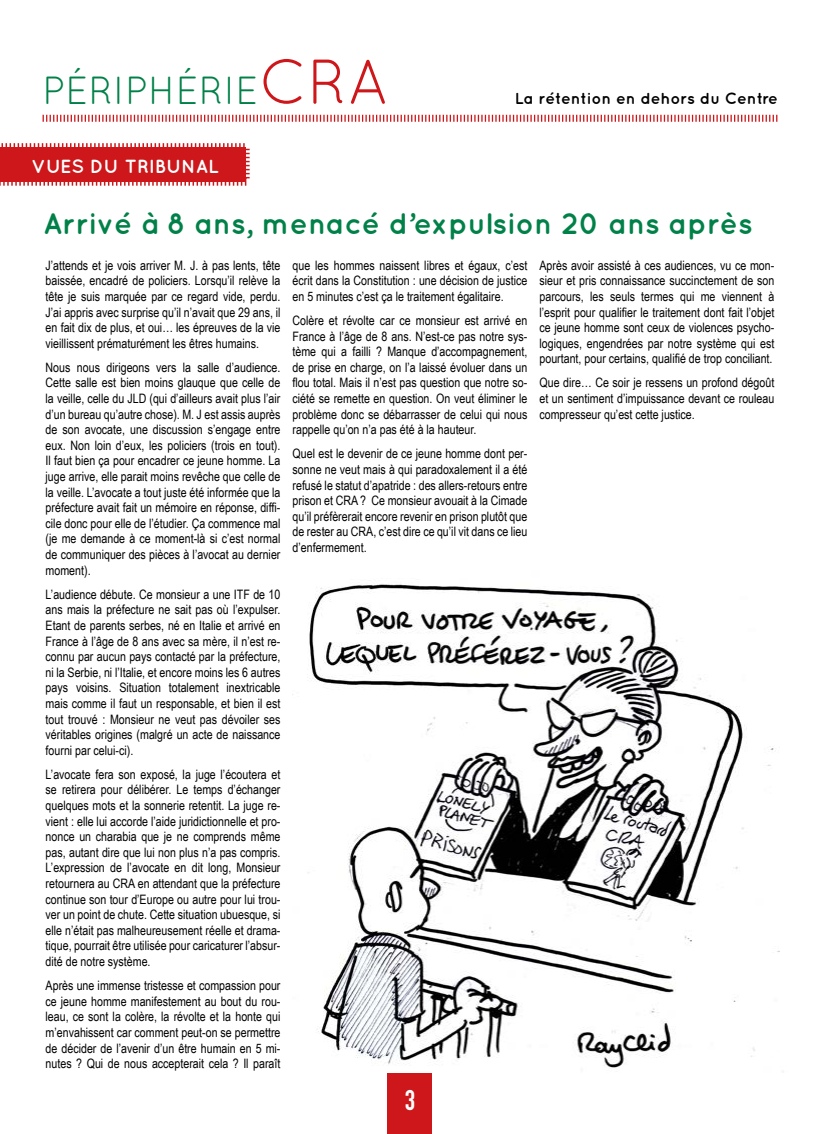
<style>
.page{position:relative;width:820px;height:1134px;background:#fff}
.page>*{position:absolute;margin:0;border:0;box-sizing:border-box;transform-origin:0 0}
.t1{font:39.2px "Quicksand";color:#008148}
.t2{font:700 29.7px "Quicksand";color:#008148}
.t3{font:700 28px "DIN Condensed";color:#fff}
.t4{font:700 19px "Quicksand";color:#fff}
.t5{font:700 16px "Quicksand";color:#000}
.t6{font:13px/15.6px "Arial Narrow";color:#000;text-align:justify}
.s1{font-size:63.2px;color:#cd171a}
</style>
<div class="page">
<div style="left:387px;top:1074px;width:45px;height:60px;background:#cd171a"></div>
<svg style="left:0;top:143px;width:249px;height:43px;background:#d33437"></svg>
<svg style="left:42px;top:114px;width:735px;height:8px"></svg>
<img style="left:292px;top:584px;width:488px;height:484px">
<h1 class="t1" style="left:43px;top:68px;width:347px">PÉRIPHÉRIE<span class="s1">CRA</span></h1>
<h3 class="t4" style="left:31px;top:155px;width:189px">VUES DU TRIBUNAL</h3>
<p class="t5" style="left:514px;top:89px;width:265px">La rétention en dehors du Centre</p>
<h2 class="t2" style="left:43px;top:206px;width:710px">Arrivé à 8 ans, menacé d’expulsion 20 ans après</h2>
<p class="t6" style="left:46px;top:257px;width:236px">J’attends et je vois arriver M. J. à pas lents, tête baissée, encadré de policiers. Lorsqu’il relève la tête je suis marquée par ce regard vide, perdu.<br>J’ai appris avec surprise qu’il n’avait que 29 ans, il en fait dix de plus, et oui… les épreuves de la vie vieillissent prématurément les êtres humains.</p>
<p class="t6" style="left:46px;top:359px;width:236px">Nous nous dirigeons vers la salle d’audience.<br>Cette salle est bien moins glauque que celle de la veille, celle du JLD (qui d’ailleurs avait plus l’air d’un bureau qu’autre chose). M. J est assis auprès de son avocate, une discussion s’engage entre eux. Non loin d’eux, les policiers (trois en tout).<br>Il faut bien ça pour encadrer ce jeune homme. La juge arrive, elle parait moins revêche que celle de la veille. L’avocate a tout juste été informée que la préfecture avait fait un mémoire en réponse, diffi&shy;cile donc pour elle de l’étudier. Ça commence mal (je me demande à ce moment-là si c’est normal de communiquer des pièces à l’avocat au dernier moment).</p>
<p class="t6" style="left:46px;top:586px;width:236px">L’audience débute. Ce monsieur a une ITF de 10 ans mais la préfecture ne sait pas où l’expulser.<br>Etant de parents serbes, né en Italie et arrivé en France à l’âge de 8 ans avec sa mère, il n’est re&shy;connu par aucun pays contacté par la préfecture, ni la Serbie, ni l’Italie, et encore moins les 6 autres pays voisins. Situation totalement inextricable mais comme il faut un responsable, et bien il est tout trouvé : Monsieur ne veut pas dévoiler ses véritables origines (malgré un acte de naissance fourni par celui-ci).</p>
<p class="t6" style="left:46px;top:766px;width:236px">L’avocate fera son exposé, la juge l’écoutera et se retirera pour délibérer. Le temps d’échanger quelques mots et la sonnerie retentit. La juge re&shy;vient : elle lui accorde l’aide juridictionnelle et pro&shy;nonce un charabia que je ne comprends même pas, autant dire que lui non plus n’a pas compris.<br>L’expression de l’avocate en dit long, Monsieur retournera au CRA en attendant que la préfecture continue son tour d’Europe ou autre pour lui trou&shy;ver un point de chute. Cette situation ubuesque, si elle n’était pas malheureusement réelle et drama&shy;tique, pourrait être utilisée pour caricaturer l’absur&shy;dité de notre système.</p>
<p class="t6" style="left:46px;top:977px;width:236px">Après une immense tristesse et compassion pour ce jeune homme manifestement au bout du rou&shy;leau, ce sont la colère, la révolte et la honte qui m’envahissent car comment peut-on se permettre de décider de l’avenir d’un être humain en 5 mi&shy;nutes ? Qui de nous accepterait cela ? Il paraît</p>
<p class="t6" style="left:292px;top:257px;width:236px">que les hommes naissent libres et égaux, c’est écrit dans la Constitution : une décision de justice en 5 minutes c’est ça le traitement égalitaire.</p>
<p class="t6" style="left:292px;top:312px;width:236px">Colère et révolte car ce monsieur est arrivé en France à l’âge de 8 ans. N’est-ce pas notre sys&shy;tème qui a failli ? Manque d’accompagnement, de prise en charge, on l’a laissé évoluer dans un flou total. Mais il n’est pas question que notre so&shy;ciété se remette en question. On veut éliminer le problème donc se débarrasser de celui qui nous rappelle qu’on n’a pas été à la hauteur.</p>
<p class="t6" style="left:292px;top:445px;width:236px">Quel est le devenir de ce jeune homme dont per&shy;sonne ne veut mais à qui paradoxalement il a été refusé le statut d’apatride : des allers-retours entre prison et CRA ? Ce monsieur avouait à la Cimade qu’il préfèrerait encore revenir en prison plutôt que de rester au CRA, c’est dire ce qu’il vit dans ce lieu d’enfermement.</p>
<h3 class="t3" style="left:404px;top:1081px;width:12px">3</h3>
<p class="t6" style="left:539px;top:257px;width:236px">Après avoir assisté à ces audiences, vu ce mon&shy;sieur et pris connaissance succinctement de son parcours, les seuls termes qui me viennent à l’esprit pour qualifier le traitement dont fait l’objet ce jeune homme sont ceux de violences psycho&shy;logiques, engendrées par notre système qui est pourtant, pour certains, qualifié de trop conciliant.</p>
<p class="t6" style="left:539px;top:375px;width:236px">Que dire… Ce soir je ressens un profond dégoût et un sentiment d’impuissance devant ce rouleau compresseur qu’est cette justice.</p>
</div>
